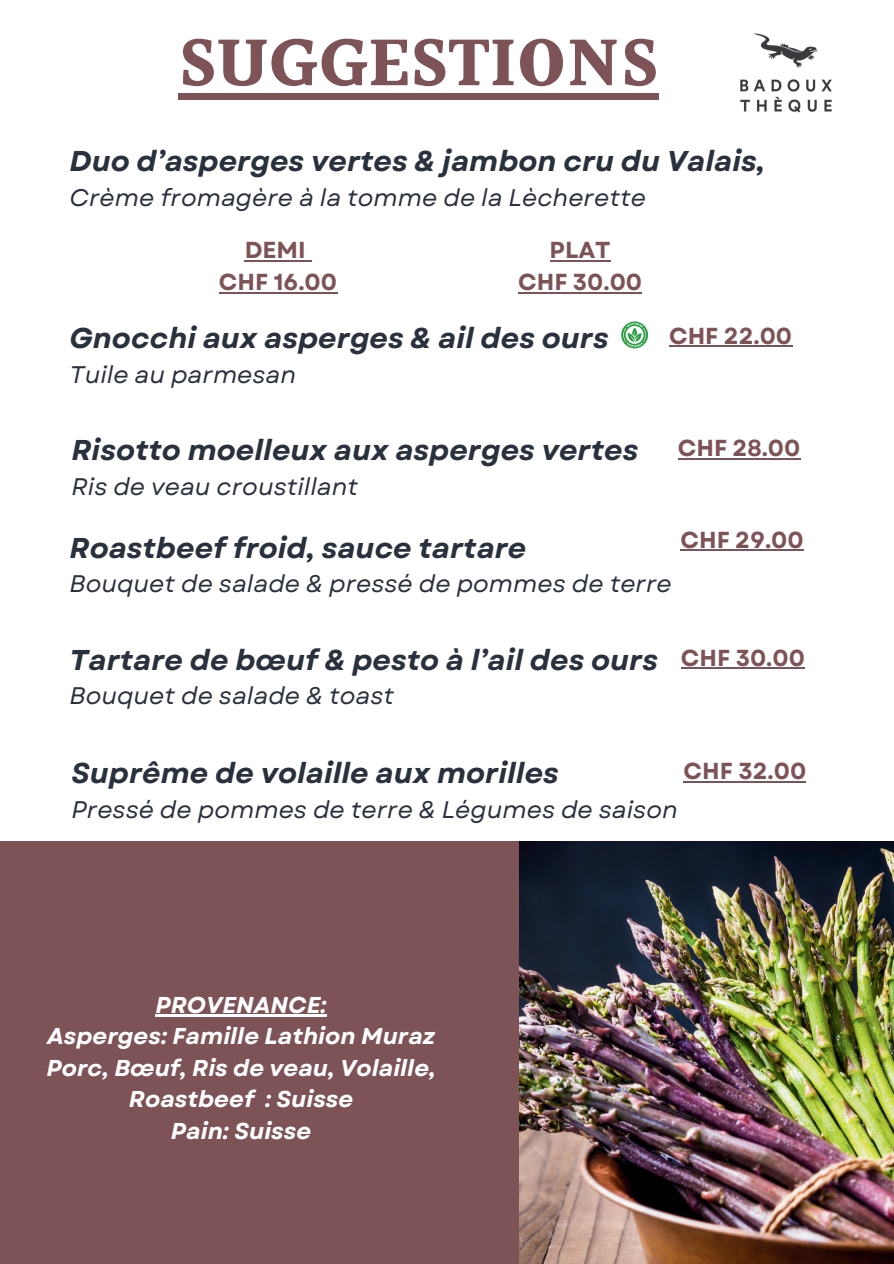
<style>
.page{position:relative;width:894px;height:1264px;background:#fff}
.page>*{position:absolute;margin:0;border:0;box-sizing:border-box;transform-origin:0 0}
.t1{font:700 70.05px "Halant";color:#7e5357}
.t2{font:italic 700 28.65px "Garet";color:#29313d}
.t3{font:italic 24px "Garet";color:#29313d}
.t4{font:700 23.1px/32.1px "Garet";color:#7e5357;text-align:center}
.t5{font:italic 700 22.95px/31.5px "Garet";color:#fff;text-align:center}
</style>
<div class="page">
<div style="left:0;top:841px;width:519px;height:422px;background:#7e5357"></div>
<img style="left:519px;top:841px;width:374px;height:422px">
<img style="left:740px;top:33px;width:92px;height:80px">
<hr style="left:155px;top:1014px;width:171px;height:3px;background:#fff">
<div style="left:178px;top:93px;width:480px;height:7px;background:#7e5357"></div>
<hr style="left:245px;top:260px;width:61px;height:1px;background:#7e5357">
<hr style="left:219px;top:292px;width:118px;height:2px;background:#7e5357">
<hr style="left:549px;top:260px;width:61px;height:1px;background:#7e5357">
<hr style="left:518px;top:292px;width:124px;height:2px;background:#7e5357">
<hr style="left:680px;top:667px;width:124px;height:2px;background:#7e5357">
<svg style="left:621px;top:321px;width:27px;height:27px"></svg>
<hr style="left:668px;top:345px;width:123px;height:2px;background:#7e5357">
<hr style="left:677px;top:458px;width:123px;height:1px;background:#7e5357">
<hr style="left:680px;top:549px;width:123px;height:2px;background:#7e5357">
<hr style="left:683px;top:781px;width:123px;height:1px;background:#7e5357">
<h1 class="t1" style="left:178px;top:12px;width:481px">SUGGESTIONS</h1>
<p class="t2" style="left:70px;top:143px;width:696px">Duo d’asperges vertes &amp; jambon cru du Valais,</p>
<p class="t3" style="left:70px;top:182px;width:577px">Crème fromagère à la tomme de la Lècherette</p>
<p class="t4" style="left:219px;top:235px;width:120px">DEMI<br>CHF 16.00</p>
<p class="t4" style="left:518px;top:235px;width:125px">PLAT<br>CHF 30.00</p>
<p class="t2" style="left:70px;top:320px;width:540px">Gnocchi aux asperges &amp; ail des ours</p>
<p class="t3" style="left:70px;top:359px;width:228px">Tuile au parmesan</p>
<p class="t2" style="left:71px;top:432px;width:568px">Risotto moelleux aux asperges vertes</p>
<p class="t3" style="left:71px;top:471px;width:288px">Ris de veau croustillant</p>
<p class="t4" style="left:668px;top:320px;width:125px">CHF 22.00</p>
<p class="t4" style="left:677px;top:433px;width:124px">CHF 28.00</p>
<p class="t2" style="left:70px;top:529px;width:458px">Roastbeef froid, sauce tartare</p>
<p class="t3" style="left:70px;top:569px;width:603px">Bouquet de salade &amp; pressé de pommes de terre</p>
<p class="t4" style="left:680px;top:524px;width:125px">CHF 29.00</p>
<p class="t2" style="left:70px;top:641px;width:590px">Tartare de bœuf &amp; pesto à l’ail des ours</p>
<p class="t3" style="left:70px;top:681px;width:326px">Bouquet de salade &amp; toast</p>
<p class="t4" style="left:680px;top:642px;width:125px">CHF 30.00</p>
<p class="t2" style="left:71px;top:755px;width:488px">Suprême de volaille aux morilles</p>
<p class="t3" style="left:71px;top:794px;width:607px">Pressé de pommes de terre &amp; Légumes de saison</p>
<p class="t4" style="left:683px;top:756px;width:124px">CHF 32.00</p>
<p class="t5" style="left:46px;top:989px;width:391px">PROVENANCE:<br>Asperges: Famille Lathion Muraz<br>Porc, Bœuf, Ris de veau, Volaille,<br>Roastbeef : Suisse<br>Pain: Suisse</p>
</div>
